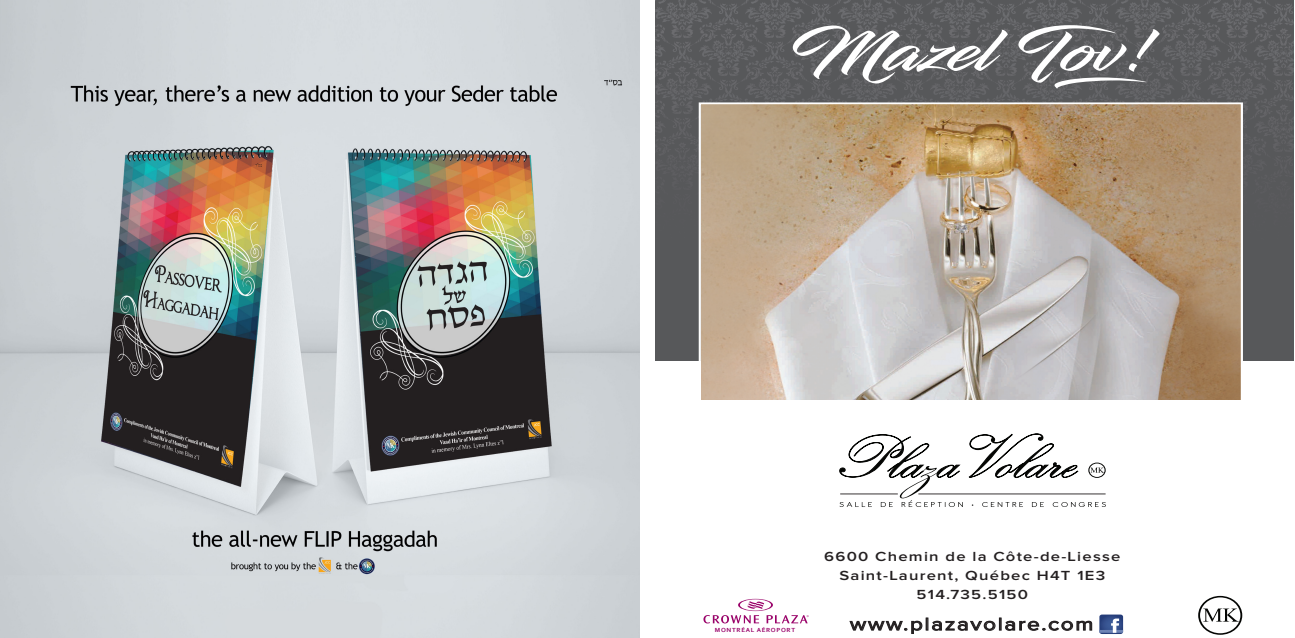
<style>
.page{position:relative;width:1295px;height:638px;background:#fff}
.page>*{position:absolute;margin:0;border:0;box-sizing:border-box;transform-origin:0 0}
.t1{font:60.9px "Infinite Stroke Bolder";color:#fff;scale:1.22 1}
.t2{font:18.3px "Proxima Nova";letter-spacing:.08em;color:#231f20;scale:1.22 1}
.t3{font:600 13.6px/19.1px "Proxima Nova";letter-spacing:.075em;color:#231f20;text-align:center;scale:1.22 1}
.t4{font:700 6.2px "Corbel";letter-spacing:.1em;color:#990269;scale:1.07 1}
</style>
<div class="page">
<img style="left:0;top:0;width:639px;height:637px">
<img style="left:655px;top:0;width:637px;height:360px">
<img style="left:701px;top:105px;width:538px;height:294px">
<svg style="left:968px;top:433px;width:109px;height:44px"></svg>
<svg style="left:839px;top:434px;width:123px;height:73px"></svg>
<svg style="left:982px;top:502px;width:40px;height:5px"></svg>
<svg style="left:1031px;top:502px;width:12px;height:5px"></svg>
<svg style="left:1052px;top:502px;width:53px;height:5px"></svg>
<hr style="left:918px;top:493px;width:187px;height:1px;background:#231f20">
<hr style="left:840px;top:493px;width:57px;height:1px;background:#231f20">
<div style="left:1088px;top:462px;width:17px;height:15px;border:1px solid #040503;border-radius:50%"></div>
<svg style="left:1090px;top:467px;width:14px;height:5px"></svg>
<div style="left:1198px;top:595px;width:43px;height:39px;border:2px solid #040503;border-radius:50%"></div>
<svg style="left:1203px;top:608px;width:35px;height:13px"></svg>
<svg style="left:849px;top:617px;width:243px;height:17px"></svg>
<svg style="left:1099px;top:614px;width:23px;height:20px"></svg>
<div style="left:698px;top:102px;width:544px;height:301px;border:2px solid #fff"></div>
<svg style="left:703px;top:598px;width:105px;height:25px"></svg>
<svg style="left:1051px;top:77px;width:95px;height:12px"></svg>
<p class="t1" style="left:789px;top:14px;width:305px">Mazel Tov!</p>
<p class="t4" style="left:715px;top:625px;width:76px">MONTRÉAL AÉROPORT</p>
<p class="t3" style="left:824px;top:547px;width:244px">6600 Chemin de la Côte-de-Liesse<br>Saint-Laurent, Québec H4T 1E3<br>514.735.5150</p>
<p class="t2" style="left:849px;top:615px;width:201px">www.plazavolare.com</p>
</div>
